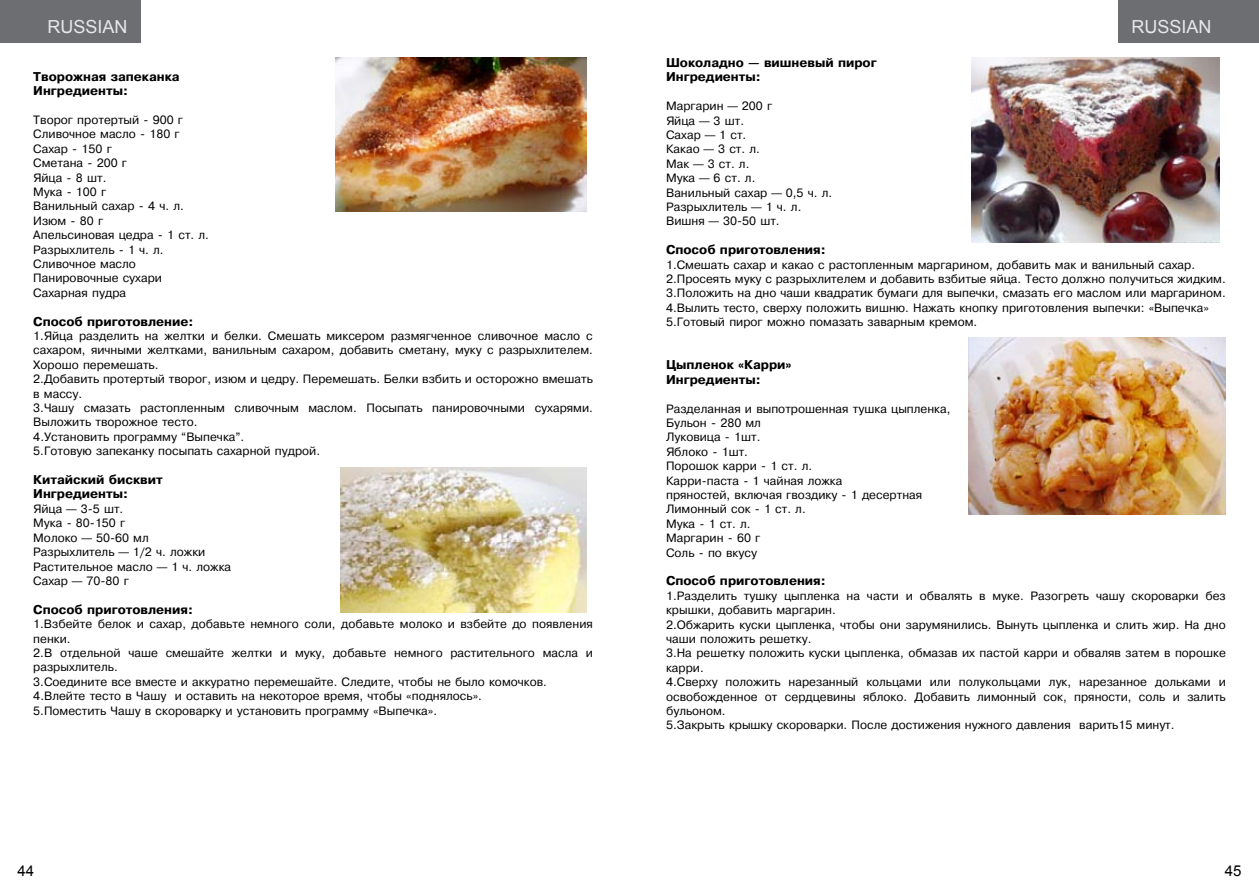
<style>
.page{position:relative;width:1259px;height:893px;background:#fff}
.page>*{position:absolute;margin:0;border:0;box-sizing:border-box;transform-origin:0 0}
.t1{font:18px "Arial";color:#e6e7e8}
.t2{font:15px "Arial";color:#000}
.t3{font:12px/14.4px "Pragmatica Cyrillic";color:#000}
.t4{font:700 12px/14.4px "Pragmatica";color:#000}
</style>
<div class="page">
<div style="left:0;top:0;width:140px;height:43px;background:#6d6e71"></div>
<div style="left:1118px;top:0;width:141px;height:43px;background:#6d6e71"></div>
<img style="left:336px;top:58px;width:251px;height:154px">
<img style="left:341px;top:468px;width:246px;height:145px">
<img style="left:971px;top:57px;width:248px;height:186px">
<img style="left:968px;top:338px;width:257px;height:176px">
<h1 class="t1" style="left:48px;top:14px;width:82px">RUSSIAN</h1>
<h1 class="t1" style="left:1131px;top:14px;width:82px">RUSSIAN</h1>
<p class="t4" style="left:33px;top:69px;width:148px">Творожная запеканка<br>Ингредиенты:</p>
<p class="t3" style="left:33px;top:113px;width:177px">Творог протертый - 900 г<br>Сливочное масло - 180 г<br>Сахар - 150 г<br>Сметана - 200 г<br>Яйца - 8 шт.<br>Мука - 100 г<br>Ванильный сахар - 4 ч. л.<br>Изюм - 80 г<br>Апельсиновая цедра - 1 ст. л.<br>Разрыхлитель - 1 ч. л.<br>Сливочное масло<br>Панировочные сухари<br>Сахарная пудра</p>
<p class="t4" style="left:33px;top:314px;width:162px">Способ приготовление:</p>
<p class="t3" style="left:33px;top:329px;width:561px">1.Яйца разделить на желтки и белки. Смешать миксером размягченное сливочное масло с сахаром, яичными желтками, ванильным сахаром, добавить сметану, муку с разрыхлителем.<br>Хорошо перемешать.<br>2.Добавить протертый творог, изюм и цедру. Перемешать. Белки взбить и осторожно вмешать в массу.<br>3.Чашу смазать растопленным сливочным маслом. Посыпать панировочными сухарями.<br>Выложить творожное тесто.<br>4.Установить программу “Выпечка”.<br>5.Готовую запеканку посыпать сахарной пудрой.</p>
<p class="t4" style="left:33px;top:473px;width:131px">Китайский бисквит<br>Ингредиенты:</p>
<p class="t3" style="left:33px;top:502px;width:199px">Яйца — 3-5 шт.<br>Мука - 80-150 г<br>Молоко — 50-60 мл<br>Разрыхлитель — 1/2 ч. ложки<br>Растительное масло — 1 ч. ложка<br>Сахар — 70-80 г</p>
<p class="t4" style="left:33px;top:602px;width:161px">Способ приготовления:</p>
<p class="t3" style="left:33px;top:617px;width:561px">1.Взбейте белок и сахар, добавьте немного соли, добавьте молоко и взбейте до появления пенки.<br>2.В отдельной чаше смешайте желтки и муку, добавьте немного растительного масла и разрыхлитель.<br>3.Соедините все вместе и аккуратно перемешайте. Следите, чтобы не было комочков.<br>4.Влейте тесто в Чашу и оставить на некоторое время, чтобы «поднялось».<br>5.Поместить Чашу в скороварку и установить программу «Выпечка».</p>
<p class="t4" style="left:666px;top:55px;width:212px">Шоколадно — вишневый пирог<br>Ингредиенты:</p>
<p class="t3" style="left:666px;top:99px;width:168px">Маргарин — 200 г<br>Яйца — 3 шт.<br>Сахар — 1 ст.<br>Какао — 3 ст. л.<br>Мак — 3 ст. л.<br>Мука — 6 ст. л.<br>Ванильный сахар — 0,5 ч. л.<br>Разрыхлитель — 1 ч. л.<br>Вишня — 30-50 шт.</p>
<p class="t4" style="left:666px;top:243px;width:161px">Способ приготовления:</p>
<p class="t3" style="left:666px;top:258px;width:561px">1.Смешать сахар и какао с растопленным маргарином, добавить мак и ванильный сахар.<br>2.Просеять муку с разрыхлителем и добавить взбитые яйца. Тесто должно получиться жидким.<br>3.Положить на дно чаши квадратик бумаги для выпечки, смазать его маслом или маргарином.<br>4.Вылить тесто, сверху положить вишню. Нажать кнопку приготовления выпечки: «Выпечка» 5.Готовый пирог можно помазать заварным кремом.</p>
<p class="t4" style="left:666px;top:358px;width:127px">Цыпленок «Карри»<br>Ингредиенты:</p>
<p class="t3" style="left:666px;top:402px;width:286px">Разделанная и выпотрошенная тушка цыпленка,<br>Бульон - 280 мл<br>Луковица - 1шт.<br>Яблоко - 1шт.<br>Порошок карри - 1 ст. л.<br>Карри-паста - 1 чайная ложка<br>пряностей, включая гвоздику - 1 десертная<br>Лимонный сок - 1 ст. л.<br>Мука - 1 ст. л.<br>Маргарин - 60 г<br>Соль - по вкусу</p>
<p class="t4" style="left:666px;top:574px;width:161px">Способ приготовления:</p>
<p class="t3" style="left:666px;top:589px;width:561px">1.Разделить тушку цыпленка на части и обвалять в муке. Разогреть чашу скороварки без крышки, добавить маргарин.<br>2.Обжарить куски цыпленка, чтобы они зарумянились. Вынуть цыпленка и слить жир. На дно чаши положить решетку.<br>3.На решетку положить куски цыпленка, обмазав их пастой карри и обваляв затем в порошке карри.<br>4.Сверху положить нарезанный кольцами или полукольцами лук, нарезанное дольками и освобожденное от сердцевины яблоко. Добавить лимонный сок, пряности, соль и залить бульоном.<br>5.Закрыть крышку скороварки. После достижения нужного давления варить15 минут.</p>
<p class="t2" style="left:17px;top:861px;width:18px">44</p>
<p class="t2" style="left:1225px;top:861px;width:18px">45</p>
</div>
